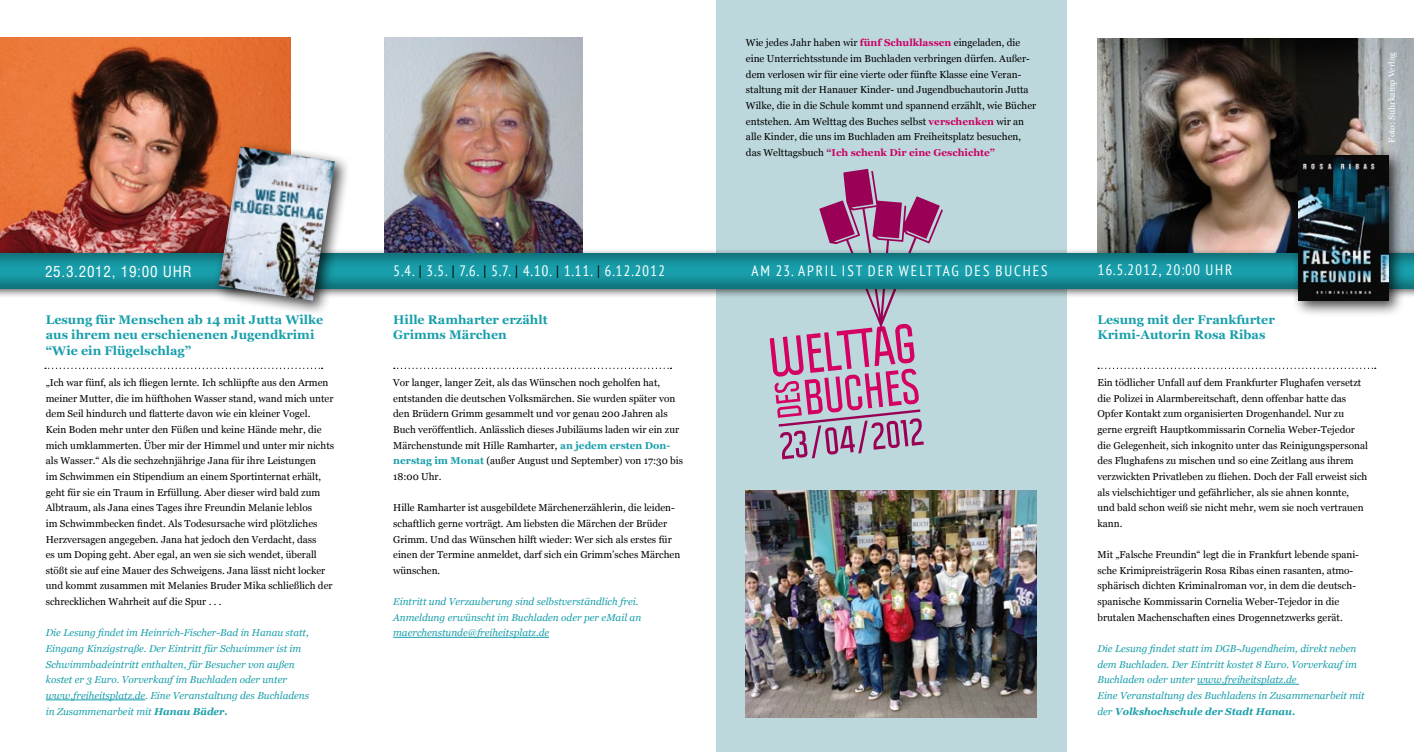
<style>
.page{position:relative;width:1414px;height:752px;background:#fff}
.page>*{position:absolute;margin:0;border:0;box-sizing:border-box;transform-origin:0 0}
.t1{font:condensed 15px "PT Sans";letter-spacing:.05em;color:#fff}
.t2{font:condensed 15px "PT Sans";letter-spacing:.13em;color:#fff}
.t3{font:15px "Switzerland Condensed";letter-spacing:.05em;color:#fff}
.t4{font:700 12.5px/15.6px "Georgia";color:#189fab}
.t5{font:10px/15.6px "Georgia";color:#000}
.t6{font:italic 10px/15.6px "Georgia";color:#189fab}
.t7{font:8.75px "Georgia";color:#fff}
.s1{font-weight:700;color:#cb0065}
.s2{font-weight:700;color:#981167}
.s3{color:#000}
.s4{font-weight:700}
.s5{font-weight:700;color:#189fab}
</style>
<div class="page">
<div style="left:716px;top:0;width:351px;height:751px;background:#bdd8dc"></div>
<svg style="left:770px;top:169px;width:173px;height:290px"></svg>
<img style="left:384px;top:38px;width:199px;height:209px">
<img style="left:1097px;top:38px;width:317px;height:209px">
<img style="left:0;top:38px;width:290px;height:209px">
<div style="left:0;top:247px;width:1414px;height:51px;background:#000;opacity:.61"></div>
<div style="left:0;top:251px;width:1414px;height:38px;background:#000;opacity:.35"></div>
<img style="left:746px;top:490px;width:290px;height:227px">
<hr style="left:46px;top:699px;width:99px;height:1px;background:#189fab">
<hr style="left:393px;top:636px;width:156px;height:1px;background:#189fab">
<hr style="left:1197px;top:683px;width:102px;height:1px;background:#189fab">
<div style="left:211px;top:139px;width:138px;height:176px;background:#000;opacity:.75"></div>
<img style="left:219px;top:146px;width:116px;height:154px">
<div style="left:1291px;top:148px;width:114px;height:169px;background:#000;opacity:.75"></div>
<img style="left:1298px;top:155px;width:90px;height:146px">
<svg style="left:45px;top:367px;width:278px;height:2px"></svg>
<svg style="left:394px;top:367px;width:277px;height:2px"></svg>
<svg style="left:1098px;top:367px;width:278px;height:2px"></svg>
<p class="t5" style="left:746px;top:35px;width:292px">Wie jedes Jahr haben wir <span class="s1">fünf Schulklassen</span> eingeladen, die eine Unterrichtsstunde im Buchladen verbringen dürfen. Außer&shy;dem verlosen wir für eine vierte oder fünfte Klasse eine Veran&shy;staltung mit der Hanauer Kinder- und Jugendbuchautorin Jutta Wilke, die in die Schule kommt und spannend erzählt, wie Bücher entstehen. Am Welttag des Buches selbst <span class="s1">verschenken</span> wir an alle Kinder, die uns im Buchladen am Freiheitsplatz besuchen, das Welttagsbuch <span class="s2">“</span><span class="s1">Ich schenk Dir eine Geschichte”</span></p>
<p class="t7" style="left:1387px;top:142px;width:92px;rotate:-90deg">Foto: Suhrkamp Verlag</p>
<h1 class="t3" style="left:45px;top:262px;width:148px">25.3.2012, 19:00 U hr</h1>
<h1 class="t1" style="left:393px;top:261px;width:273px">5.4. <span class="s3">|</span> 3.5. <span class="s3">|</span> 7.6. <span class="s3">|</span> 5.7. <span class="s3">|</span> 4.10. <span class="s3">|</span> 1.11. <span class="s3">|</span> 6.12.2012</h1>
<h1 class="t1" style="left:1097px;top:260px;width:136px">16.5.2012, 20:00 U HR</h1>
<h1 class="t2" style="left:751px;top:261px;width:298px">AM 23. APRIL IST DER WELTTAG DES BUCHES</h1>
<p class="t4" style="left:46px;top:311px;width:279px">Lesung für Menschen ab 14 mit Jutta Wilke aus ihrem neu erschienenen Jugendkrimi “Wie ein Flügelschlag”</p>
<p class="t5" style="left:46px;top:374px;width:290px">„Ich war fünf, als ich fliegen lernte. Ich schlüpfte aus den Armen meiner Mutter, die im hüfthohen Wasser stand, wand mich unter dem Seil hindurch und flatterte davon wie ein kleiner Vogel.<br>Kein Boden mehr unter den Füßen und keine Hände mehr, die mich umklammerten. Über mir der Himmel und unter mir nichts als Wasser.“ Als die sechzehnjährige Jana für ihre Leistungen<br>im Schwimmen ein Stipendium an einem Sportinternat erhält, geht für sie ein Traum in Erfüllung. Aber dieser wird bald zum Albtraum, als Jana eines Tages ihre Freundin Melanie leblos<br>im Schwimmbecken findet. Als Todesursache wird plötzliches Herzversagen angegeben. Jana hat jedoch den Verdacht, dass<br>es um Doping geht. Aber egal, an wen sie sich wendet, überall stößt sie auf eine Mauer des Schweigens. Jana lässt nicht locker und kommt zusammen mit Melanies Bruder Mika schließlich der schrecklichen Wahrheit auf die Spur . . .</p>
<p class="t6" style="left:46px;top:624px;width:265px">Die Lesung findet im Heinrich-Fischer-Bad in Hanau statt, Eingang Kinzigstraße. Der Eintritt für Schwimmer ist im Schwimmbadeintritt enthalten, für Besucher von außen kostet er 3 Euro. Vorverkauf im Buchladen oder unter www.freiheitsplatz.de. Eine Veranstaltung des Buchladens in Zusammenarbeit mit <span class="s4">Hanau Bäder.</span></p>
<p class="t4" style="left:393px;top:311px;width:156px">Hille Ramharter erzählt<br>Grimms Märchen</p>
<p class="t5" style="left:393px;top:374px;width:291px">Vor langer, langer Zeit, als das Wünschen noch geholfen hat, entstanden die deutschen Volksmärchen. Sie wurden später von den Brüdern Grimm gesammelt und vor genau 200 Jahren als Buch veröffentlich. Anlässlich dieses Jubiläums laden wir ein zur Märchenstunde mit Hille Ramharter, <span class="s5">an jedem ersten Don&shy;nerstag im Monat</span> (außer August und September) von 17:30 bis 18:00 Uhr.</p>
<p class="t5" style="left:393px;top:499px;width:289px">Hille Ramharter ist ausgebildete Märchenerzählerin, die leiden&shy;schaftlich gerne vorträgt. Am liebsten die Märchen der Brüder Grimm. Und das Wünschen hilft wieder: Wer sich als erstes für einen der Termine anmeldet, darf sich ein Grimm’sches Märchen wünschen.</p>
<p class="t6" style="left:393px;top:593px;width:250px">Eintritt und Verzauberung sind selbstverständlich frei.<br>Anmeldung erwünscht im Buchladen oder per eMail an maerchenstunde@freiheitsplatz.de</p>
<p class="t4" style="left:1097px;top:311px;width:179px">Lesung mit der Frankfurter<br>Krimi-Autorin Rosa Ribas</p>
<p class="t5" style="left:1097px;top:374px;width:272px">Ein tödlicher Unfall auf dem Frankfurter Flughafen versetzt die Polizei in Alarmbereitschaft, denn offenbar hatte das Opfer Kontakt zum organisierten Drogenhandel. Nur zu gerne ergreift Hauptkommissarin Cornelia Weber-Tejedor die Gelegenheit, sich inkognito unter das Reinigungspersonal des Flughafens zu mischen und so eine Zeitlang aus ihrem verzwickten Privatleben zu fliehen. Doch der Fall erweist sich als vielschichtiger und gefährlicher, als sie ahnen konnte, und bald schon weiß sie nicht mehr, wem sie noch vertrauen kann.</p>
<p class="t5" style="left:1097px;top:546px;width:262px">Mit „Falsche Freundin“ legt die in Frankfurt lebende spani&shy;sche Krimipreisträgerin Rosa Ribas einen rasanten, atmo&shy;sphärisch dichten Kriminalroman vor, in dem die deutsch&shy;spanische Kommissarin Cornelia Weber-Tejedor in die brutalen Machenschaften eines Drogennetzwerks gerät.</p>
<p class="t6" style="left:1097px;top:640px;width:269px">Die Lesung findet statt im DGB-Jugendheim, direkt neben dem Buchladen. Der Eintritt kostet 8 Euro. Vorverkauf im Buchladen oder unter www.freiheitsplatz.de<br>Eine Veranstaltung des Buchladens in Zusammenarbeit mit der <span class="s4">Volkshochschule der Stadt Hanau.</span></p>
</div>
